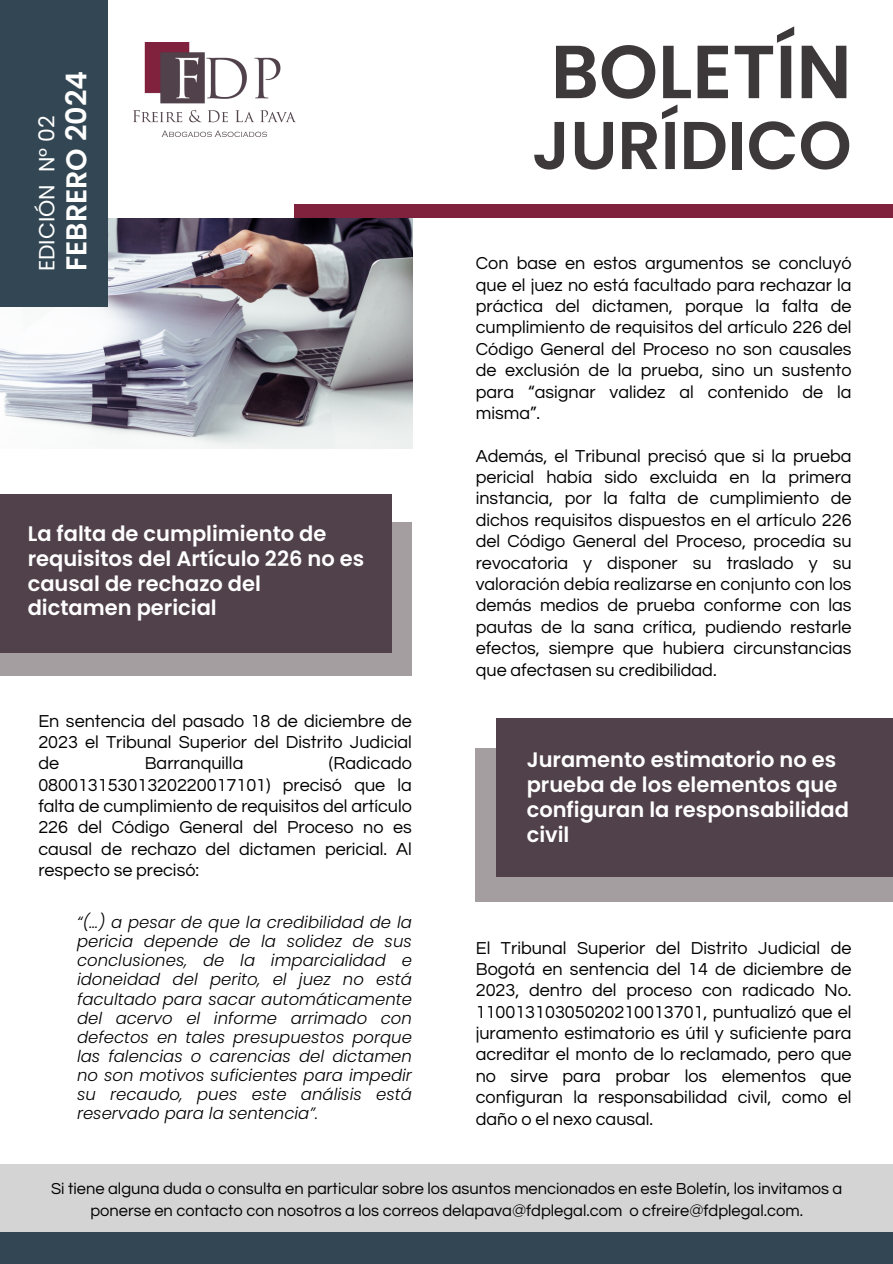
<style>
.page{position:relative;width:893px;height:1264px;background:#fff}
.page>*{position:absolute;margin:0;border:0;box-sizing:border-box;transform-origin:0 0}
.t1{font:600 75px "Poppins";color:#3d393a}
.t2{font:600 67.5px "Poppins";color:#3d393a}
.t3{font:600 28.65px "Poppins";color:#fff}
.t4{font:21.9px "Poppins";color:#fff}
.t5{font:600 21px/24.8px "Poppins";color:#fff}
.t6{font:18px/21.3px "Questrial";color:#000;text-align:justify}
.t7{font:italic 300 16.5px/19.2px "Poppins";color:#000;text-align:justify}
.t8{font:16.5px/21.3px "Questrial";color:#000;text-align:center}
</style>
<div class="page">
<div style="left:294px;top:204px;width:598px;height:14px;background:#80213e"></div>
<img style="left:0;top:218px;width:412px;height:231px">
<div style="left:0;top:0;width:107px;height:307px;background:#324753"></div>
<img style="left:133px;top:42px;width:162px;height:95px">
<div style="left:0;top:522px;width:412px;height:153px;background:#a49ea0"></div>
<div style="left:0;top:494px;width:392px;height:159px;background:#51414b"></div>
<div style="left:0;top:1163px;width:892px;height:93px;background:#d4d4d4"></div>
<div style="left:0;top:1231px;width:892px;height:32px;background:#324753"></div>
<div style="left:475px;top:748px;width:417px;height:153px;background:#a49ea0"></div>
<div style="left:496px;top:718px;width:396px;height:159px;background:#51414b"></div>
<p class="t4" style="left:31px;top:271px;width:157px;rotate:-90deg">EDICIÓN N° 02</p>
<p class="t3" style="left:56px;top:271px;width:202px;rotate:-90deg">FEBRERO 2024</p>
<p class="t5" style="left:28px;top:521px;width:338px">La falta de cumplimiento de requisitos del Artículo 226 no es causal de rechazo del dictamen pericial</p>
<p class="t6" style="left:38px;top:710px;width:375px">En sentencia del pasado 18 de diciembre de 2023 el Tribunal Superior del Distrito Judicial de</p>
<p class="t6" style="left:38px;top:753px;width:375px;text-indent:290px">(Radicado 08001315301320220017101) precisó que la falta de cumplimiento de requisitos del artículo 226 del Código General del Proceso no es causal de rechazo del dictamen pericial. Al respecto se precisó:</p>
<p class="t6" style="left:145px;top:753px;width:100px">Barranquilla</p>
<h4 class="t7" style="left:77px;top:912px;width:336px">“(…) a pesar de que la credibilidad de la pericia depende de la solidez de sus conclusiones, de la imparcialidad e idoneidad del perito, el juez no está facultado para sacar automáticamente del acervo el informe arrimado con defectos en tales presupuestos porque las falencias o carencias del dictamen no son motivos suficientes para impedir su recaudo, pues este análisis está reservado para la sentencia”.</h4>
<h1 class="t1" style="left:550px;top:19px;width:302px">BOLETÍN</h1>
<h1 class="t2" style="left:532px;top:98px;width:321px">JURÍDICO</h1>
<p class="t6" style="left:475px;top:253px;width:377px">Con base en estos argumentos se concluyó que el juez no está facultado para rechazar la práctica del dictamen, porque la falta de cumplimiento de requisitos del artículo 226 del Código General del Proceso no son causales de exclusión de la prueba, sino un sustento para “asignar validez al contenido de la misma”.</p>
<p class="t6" style="left:475px;top:445px;width:377px">Además, el Tribunal precisó que si la prueba pericial había sido excluida en la primera instancia, por la falta de cumplimiento de dichos requisitos dispuestos en el artículo 226 del Código General del Proceso, procedía su revocatoria y disponer su traslado y su valoración debía realizarse en conjunto con los demás medios de prueba conforme con las pautas de la sana crítica, pudiendo restarle efectos, siempre que hubiera circunstancias que afectasen su credibilidad.</p>
<p class="t5" style="left:526px;top:747px;width:324px">Juramento estimatorio no es prueba de los elementos que configuran la responsabilidad civil</p>
<p class="t6" style="left:475px;top:937px;width:377px">El Tribunal Superior del Distrito Judicial de Bogotá en sentencia del 14 de diciembre de 2023, dentro del proceso con radicado No.<br>11001310305020210013701, puntualizó que el juramento estimatorio es útil y suficiente para acreditar el monto de lo reclamado, pero que no sirve para probar los elementos que configuran la responsabilidad civil, como el daño o el nexo causal.</p>
<h4 class="t8" style="left:51px;top:1178px;width:792px">Si tiene alguna duda o consulta en particular sobre los asuntos mencionados en este Boletín, los invitamos a ponerse en contacto con nosotros a los correos delapava@fdplegal.com o cfreire@fdplegal.com.</h4>
</div>
